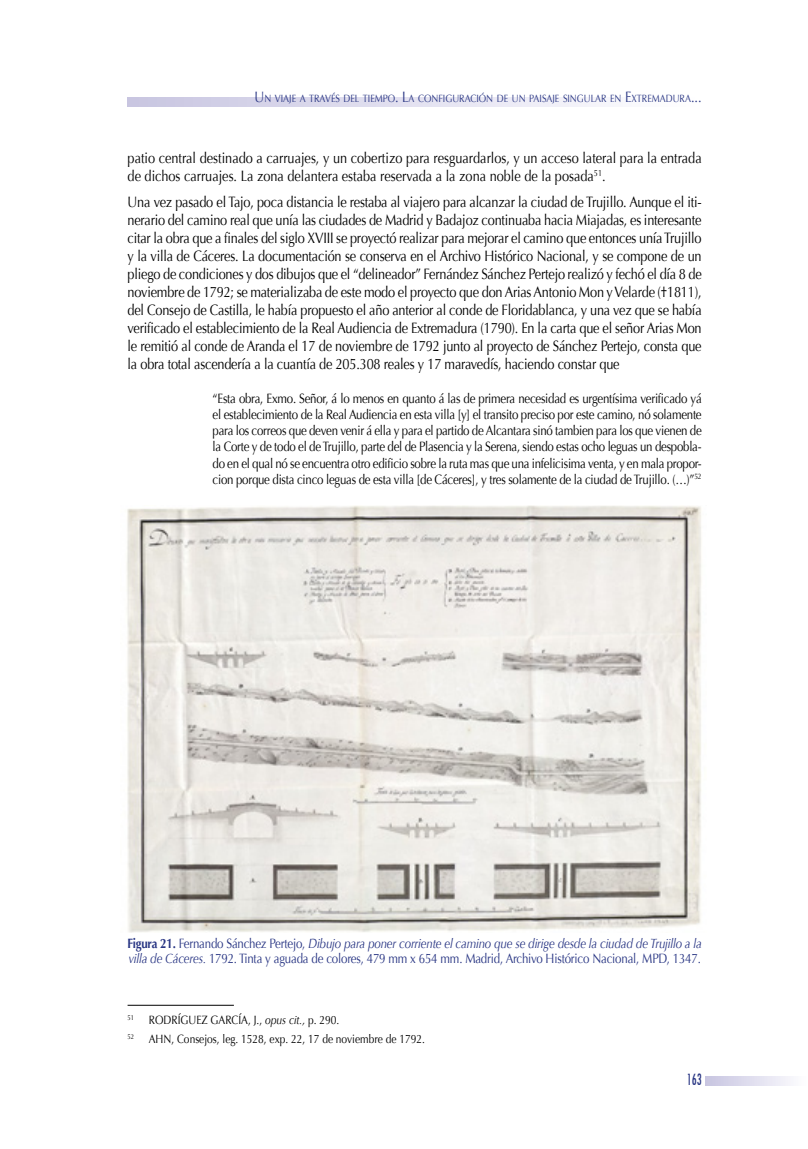
<style>
.page{position:relative;width:808px;height:1149px;background:#fff}
.page>*{position:absolute;margin:0;border:0;box-sizing:border-box;transform-origin:0 0}
.t1{font:condensed 18px "Tw Cen";color:#283583;scale:.75 1}
.t2{font:15px/18px "Optima";color:#000;scale:.85 1}
.t3{font:13.5px/16.2px "Optima";letter-spacing:-.02em;color:#000;text-align:justify;scale:.85 1}
.t4{font:13.5px/15px "Optima";letter-spacing:-.015em;color:#283583;scale:.85 1}
.t5{font:12px/18.6px "Optima";color:#000;scale:.85 1}
.t6{font:10.5px "Optima";color:#283583;scale:.85 1}
.s1{font-size:15px}
.s2{font-weight:700}
.s3{font-style:italic}
</style>
<div class="page">
<svg style="left:706px;top:1076px;width:84px;height:8px"></svg>
<svg style="left:128px;top:98px;width:468px;height:8px;background:#dedced"></svg>
<hr style="left:128px;top:1004px;width:106px;height:1px;background:#000">
<img style="left:127px;top:505px;width:575px;height:427px">
<p class="t6" style="left:254px;top:92px;width:528px"><span class="s1">U</span>N VIAJE A TRAVÉS DEL TIEMPO<span class="s1">. L</span>A CONFIGU RACIÓN DE U N PAISAJE SINGU LAR EN <span class="s1">E</span>XTREMADU RA<span class="s1">...</span></p>
<p class="t2" style="left:128px;top:149px;width:677px">patio central destinado a carruajes, y un cobertizo para resguardarlos, y un acceso lateral para la entrada de dichos carruajes. La zona delantera estaba reservada a la zona noble de la posada<sup>51</sup>.</p>
<p class="t2" style="left:128px;top:193px;width:677px;text-align:justify">Una vez pasado el Tajo, poca distancia le restaba al viajero para alcanzar la ciudad de Trujillo. Aunque el iti&shy;nerario del camino real que unía las ciudades de Madrid y Badajoz continuaba hacia Miajadas, es interesante citar la obra que a finales del siglo XVIII se proyectó realizar para mejorar el camino que entonces unía Trujillo y la villa de Cáceres. La documentación se conserva en el Archivo Histórico Nacional, y se compone de un pliego de condiciones y dos dibujos que el “delineador” Fernández Sánchez Pertejo realizó y fechó el día 8 de noviembre de 1792; se materializaba de este modo el proyecto que don Arias Antonio Mon y Velarde (†1811), del Consejo de Castilla, le había propuesto el año anterior al conde de Floridablanca, y una vez que se había verificado el establecimiento de la Real Audiencia de Extremadura (1790). En la carta que el señor Arias Mon le remitió al conde de Aranda el 17 de noviembre de 1792 junto al proyecto de Sánchez Pertejo, consta que la obra total ascendería a la cuantía de 205.308 reales y 17 maravedís, haciendo constar que</p>
<p class="t3" style="left:213px;top:390px;width:577px">“Esta obra, Exmo. Señor, á lo menos en quanto á las de primera necesidad es urgentísima verificado yá el establecimiento de la Real Audiencia en esta villa [y] el transito preciso por este camino, nó solamente para los correos que deven venir á ella y para el partido de Alcantara sinó tambien para los que vienen de la Corte y de todo el de Trujillo, parte del de Plasencia y la Serena, siendo estas ocho leguas un despobla&shy;do en el qual nó se encuentra otro edificio sobre la ruta mas que una infelicisima venta, y en mala propor&shy;cion porque dista cinco leguas de esta villa [de Cáceres], y tres solamente de la ciudad de Trujillo. (…)”<sup>52</sup></p>
<p class="t4" style="left:127px;top:935px;width:677px"><span class="s2">Figura 21.</span> Fernando Sánchez Pertejo, <span class="s3">Dibujo para poner corriente el camino que se dirige desde la ciudad de Trujillo a la villa de Cáceres.</span> 1792. Tinta y aguada de colores, 479 mm x 654 mm. Madrid, Archivo Histórico Nacional, MPD, 1347.</p>
<p class="t5" style="left:128px;top:1010px;width:351px"><sup>51</sup> RODRÍGUEZ GARCÍA, J., <span class="s3">opus cit.,</span> p. 290.<br><sup>52</sup> AHN, Consejos, leg. 1528, exp. 22, 17 de noviembre de 1792.</p>
<p class="t1" style="left:687px;top:1068px;width:21px">163</p>
</div>
